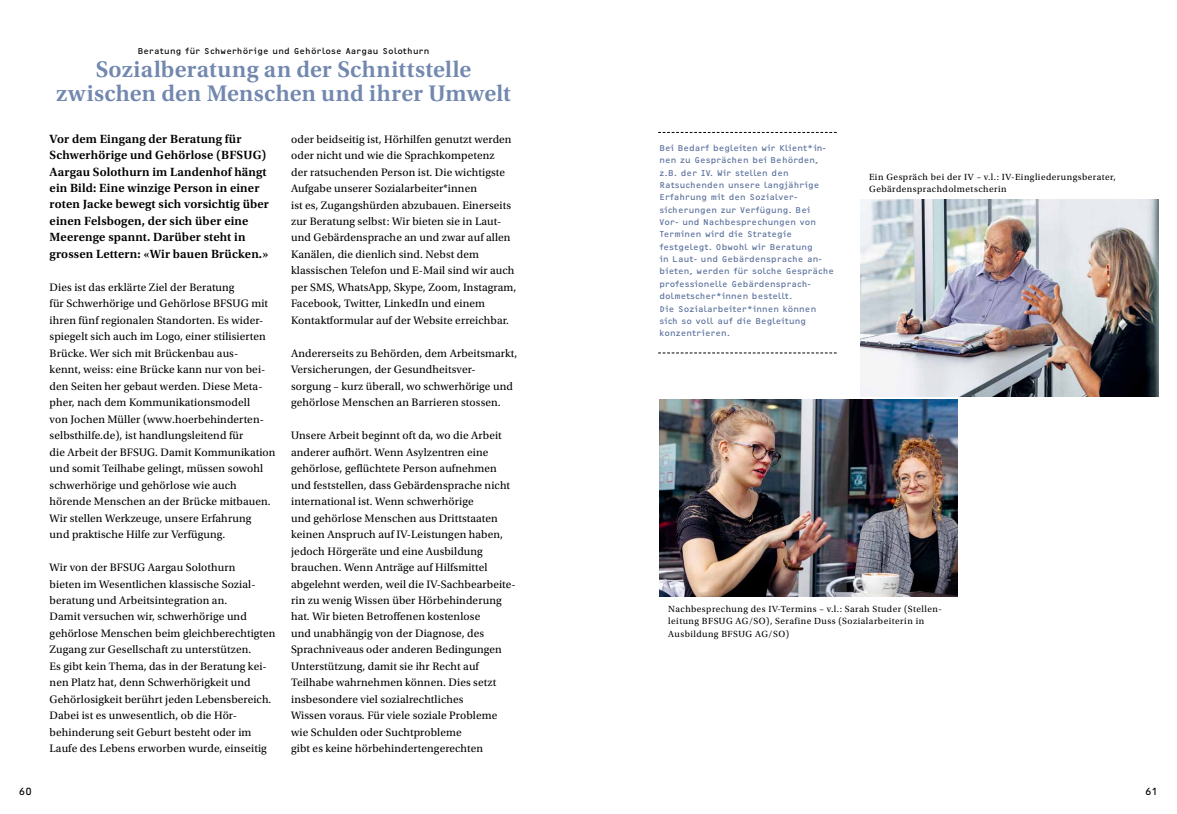
<style>
.page{position:relative;width:1177px;height:814px;background:#fff}
.page>*{position:absolute;margin:0;border:0;box-sizing:border-box;transform-origin:0 0}
.t1{font:600 23.75px/24.6px "Utopia Std";letter-spacing:.01em;color:#7288af;text-align:center}
.t2{font:600 12.5px/16.5px "Utopia Std";letter-spacing:.01em;color:#000}
.t3{font:11.38px/16.5px "Utopia Std";letter-spacing:.01em;color:#000}
.t4{font:10px "OCRF";color:#000}
.t5{font:9.38px/12.4px "Utopia Std";letter-spacing:.05em;color:#000}
.t6{font:8.75px/12.4px "OCRF";letter-spacing:.01em;color:#5a709c}
.t7{font:8.75px "OCRF";letter-spacing:.02em;color:#000}
</style>
<div class="page">
<svg style="left:658px;top:132px;width:178px;height:1px"></svg>
<svg style="left:658px;top:353px;width:178px;height:1px"></svg>
<img style="left:659px;top:400px;width:298px;height:197px">
<img style="left:860px;top:199px;width:297px;height:197px">
<p class="t7" style="left:138px;top:46px;width:293px">Beratung für Schwerhörige und Gehörlose Aargau Solothurn</p>
<h1 class="t1" style="left:56px;top:57px;width:456px">Sozialberatung an der Schnittstelle zwischen den Menschen und ihrer Umwelt</h1>
<p class="t2" style="left:50px;top:130px;width:221px">Vor dem Eingang der Beratung für Schwerhörige und Gehörlose (BFSUG)<br>Aargau Solothurn im Landenhof hängt ein Bild: Eine winzige Person in einer roten Jacke bewegt sich vorsichtig über einen Felsbogen, der sich über eine Meerenge spannt. Darüber steht in grossen Lettern: «Wir bauen Brücken.»</p>
<p class="t3" style="left:50px;top:279px;width:227px">Dies ist das erklärte Ziel der Beratung<br>für Schwerhörige und Gehörlose BFSUG mit ihren fünf regionalen Standorten. Es wider&shy;spiegelt sich auch im Logo, einer stilisierten Brücke. Wer sich mit Brückenbau aus-<br>kennt, weiss: eine Brücke kann nur von bei&shy;den Seiten her gebaut werden. Diese Meta&shy;pher, nach dem Kommunikationsmodell<br>von Jochen Müller (www.hoerbehinderten&shy;selbsthilfe.de), ist handlungsleitend für<br>die Arbeit der BFSUG. Damit Kommunikation und somit Teilhabe gelingt, müssen sowohl schwerhörige und gehörlose wie auch hörende Menschen an der Brücke mitbauen.<br>Wir stellen Werkzeuge, unsere Erfahrung<br>und praktische Hilfe zur Verfügung.</p>
<p class="t3" style="left:50px;top:559px;width:227px">Wir von der BFSUG Aargau Solothurn<br>bieten im Wesentlichen klassische Sozial&shy;beratung und Arbeitsintegration an.<br>Damit versuchen wir, schwerhörige und gehörlose Menschen beim gleichberechtigten Zugang zur Gesellschaft zu unterstützen.<br>Es gibt kein Thema, das in der Beratung kei&shy;nen Platz hat, denn Schwerhörigkeit und Gehörlosigkeit berührt jeden Lebensbereich.<br>Dabei ist es unwesentlich, ob die Hör&shy;behinderung seit Geburt besteht oder im Laufe des Lebens erworben wurde, einseitig</p>
<p class="t3" style="left:291px;top:131px;width:226px">oder beidseitig ist, Hörhilfen genutzt werden oder nicht und wie die Sprachkompetenz<br>der ratsuchenden Person ist. Die wichtigste Aufgabe unserer Sozialarbeiter*innen<br>ist es, Zugangshürden abzubauen. Einerseits zur Beratung selbst: Wir bieten sie in Laut&shy;und Gebärdensprache an und zwar auf allen Kanälen, die dienlich sind. Nebst dem klassischen Telefon und E-Mail sind wir auch per SMS, WhatsApp, Skype, Zoom, Instagram, Facebook, Twitter, LinkedIn und einem Kontaktformular auf der Website erreichbar.</p>
<p class="t3" style="left:291px;top:345px;width:227px">Andererseits zu Behörden, dem Arbeitsmarkt, Versicherungen, der Gesundheitsver&shy;sorgung – kurz überall, wo schwerhörige und gehörlose Menschen an Barrieren stossen.</p>
<p class="t3" style="left:291px;top:427px;width:226px">Unsere Arbeit beginnt oft da, wo die Arbeit anderer aufhört. Wenn Asylzentren eine gehörlose, geflüchtete Person aufnehmen und feststellen, dass Gebärdensprache nicht international ist. Wenn schwerhörige<br>und gehörlose Menschen aus Drittstaaten keinen Anspruch auf IV-Leistungen haben, jedoch Hörgeräte und eine Ausbildung brauchen. Wenn Anträge auf Hilfsmittel abgelehnt werden, weil die IV-Sachbearbeite&shy;rin zu wenig Wissen über Hörbehinderung hat. Wir bieten Betroffenen kostenlose<br>und unabhängig von der Diagnose, des Sprachniveaus oder anderen Bedingungen Unterstützung, damit sie ihr Recht auf Teilhabe wahrnehmen können. Dies setzt insbesondere viel sozialrechtliches<br>Wissen voraus. Für viele soziale Probleme wie Schulden oder Suchtprobleme<br>gibt es keine hörbehindertengerechten</p>
<p class="t6" style="left:659px;top:141px;width:176px">Bei Bedarf begleiten wir Klient*in&shy;nen zu Gesprächen bei Behörden, z.B. der IV. Wir stellen den<br>Ratsuchenden unsere langjährige<br>Erfahrung mit den Sozialver&shy;sicherungen zur Verfügung. Bei<br>Vor- und Nachbesprechungen von<br>Terminen wird die Strategie festgelegt. Obwohl wir Beratung<br>in Laut- und Gebärdensprache an&shy;bieten, werden für solche Gespräche professionelle Gebärdensprach&shy;dolmetscher*innen bestellt.<br>Die Sozialarbeiter*innen können sich so voll auf die Begleitung konzentrieren.</p>
<p class="t5" style="left:869px;top:171px;width:248px">Ein Gespräch bei der IV – v.l.: IV-Eingliederungsberater,<br>Gebärdensprachdolmetscherin</p>
<p class="t5" style="left:668px;top:603px;width:275px">Nachbesprechung des IV-Termins – v.l.: Sarah Studer (Stellen&shy;leitung BFSUG AG/SO), Serafine Duss (Sozialarbeiterin in<br>Ausbildung BFSUG AG/SO)</p>
<p class="t4" style="left:19px;top:786px;width:14px">60</p>
<p class="t4" style="left:1145px;top:786px;width:14px">61</p>
</div>
